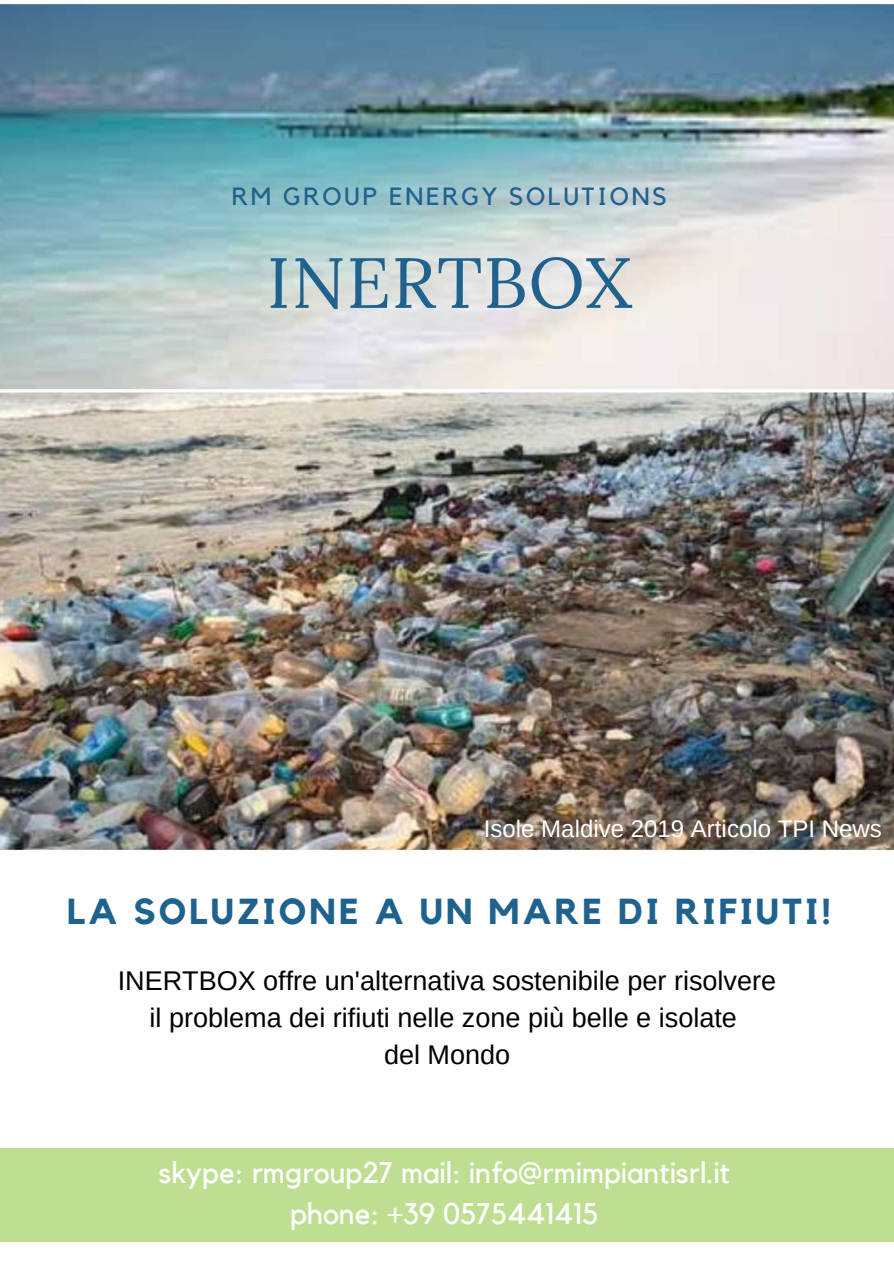
<style>
.page{position:relative;width:894px;height:1264px;background:#fff}
.page>*{position:absolute;margin:0;border:0;box-sizing:border-box;transform-origin:0 0}
.t1{font:70.95px "Lora";letter-spacing:.015em;color:#1f628e}
.t2{font:700 36px "Kollektif";letter-spacing:.09em;color:#1f628e}
.t3{font:29.85px/41px "Kollektif";color:#fff;text-align:center}
.t4{font:27px/37.2px "Arimo";color:#000;text-align:center}
.t5{font:24.75px "Kollektif";letter-spacing:.11em;color:#1f628e}
.t6{font:24px "Arimo";color:#fff}
</style>
<div class="page">
<div style="left:0;top:1148px;width:893px;height:94px;background:#bede92"></div>
<img style="left:0;top:0;width:893px;height:852px">
<p class="t5" style="left:232px;top:185px;width:436px">RM GROUP ENERGY SOLUTIONS</p>
<h1 class="t1" style="left:267px;top:236px;width:366px">INERTBOX</h1>
<p class="t6" style="left:483px;top:815px;width:399px">Isole Maldive 2019 Articolo TPI News</p>
<h2 class="t2" style="left:67px;top:895px;width:765px">LA SOLUZIONE A UN MARE DI RIFIUTI!</h2>
<p class="t4" style="left:118px;top:961px;width:659px">INERTBOX offre un'alternativa sostenibile per risolvere il problema dei rifiuti nelle zone più belle e isolate<br>del Mondo</p>
<p class="t3" style="left:158px;top:1153px;width:572px">skype: rmgroup27 mail: info@rmimpiantisrl.it phone: +39 0575441415</p>
</div>
